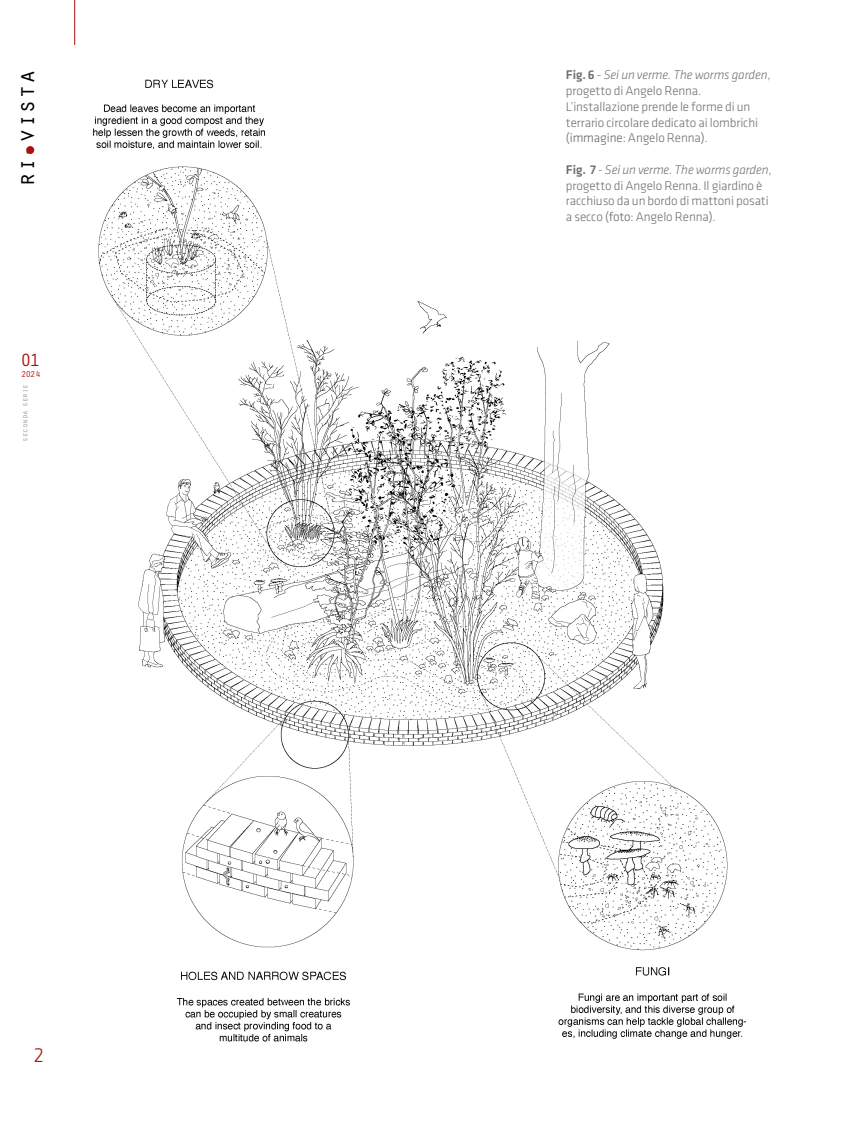
<style>
.page{position:relative;width:844px;height:1141px;background:#fff}
.page>*{position:absolute;margin:0;border:0;box-sizing:border-box;transform-origin:0 0}
.t1{font:24.5px "Orator Std";color:#000}
.t2{font:18.38px "Orator Std";color:#ae0f0a}
.t3{font:300 13.12px/15.8px "Klavika";letter-spacing:-.01em;color:#706f6f}
.t4{font:8.75px "Orator Std";color:#ae0f0a}
.t5{font:7.88px "Orator Std";letter-spacing:-.025em;color:#9d9d9c}
.s1{font-weight:500}
.s2{font-style:italic}
.s3{color:#646464}
</style>
<div class="page">
<svg style="left:74px;top:0;width:2px;height:45px"></svg>
<div style="left:26px;top:146px;width:8px;height:8px;background:#ae0f0a;border-radius:50%"></div>
<img style="left:93px;top:79px;width:653px;height:963px">
<h1 class="t1" style="left:9px;top:187px;width:119px;rotate:-90deg">ri-vista</h1>
<h2 class="t2" style="left:20px;top:347px;width:22px">01</h2>
<p class="t4" style="left:21px;top:368px;width:21px">2024</p>
<p class="t5" style="left:19px;top:442px;width:59px;rotate:-90deg">seconda serie</p>
<p class="t3" style="left:566px;top:67px;width:206px"><span class="s1">Fig. 6</span> - <span class="s2">Sei un verme. The worms garden</span>, progetto di Angelo Renna.<br>L’installazione prende le forme di un terrario circolare dedicato ai lombrichi <span class="s3">(immagine:</span> Angelo Renna<span class="s3">).</span></p>
<p class="t3" style="left:566px;top:162px;width:207px"><span class="s1">Fig. 7</span> - <span class="s2">Sei un verme. The worms garden</span>, progetto di Angelo Renna. Il giardino è racchiuso da un bordo di mattoni posati a secco <span class="s3">(foto:</span> Angelo Renna<span class="s3">).</span></p>
</div>
